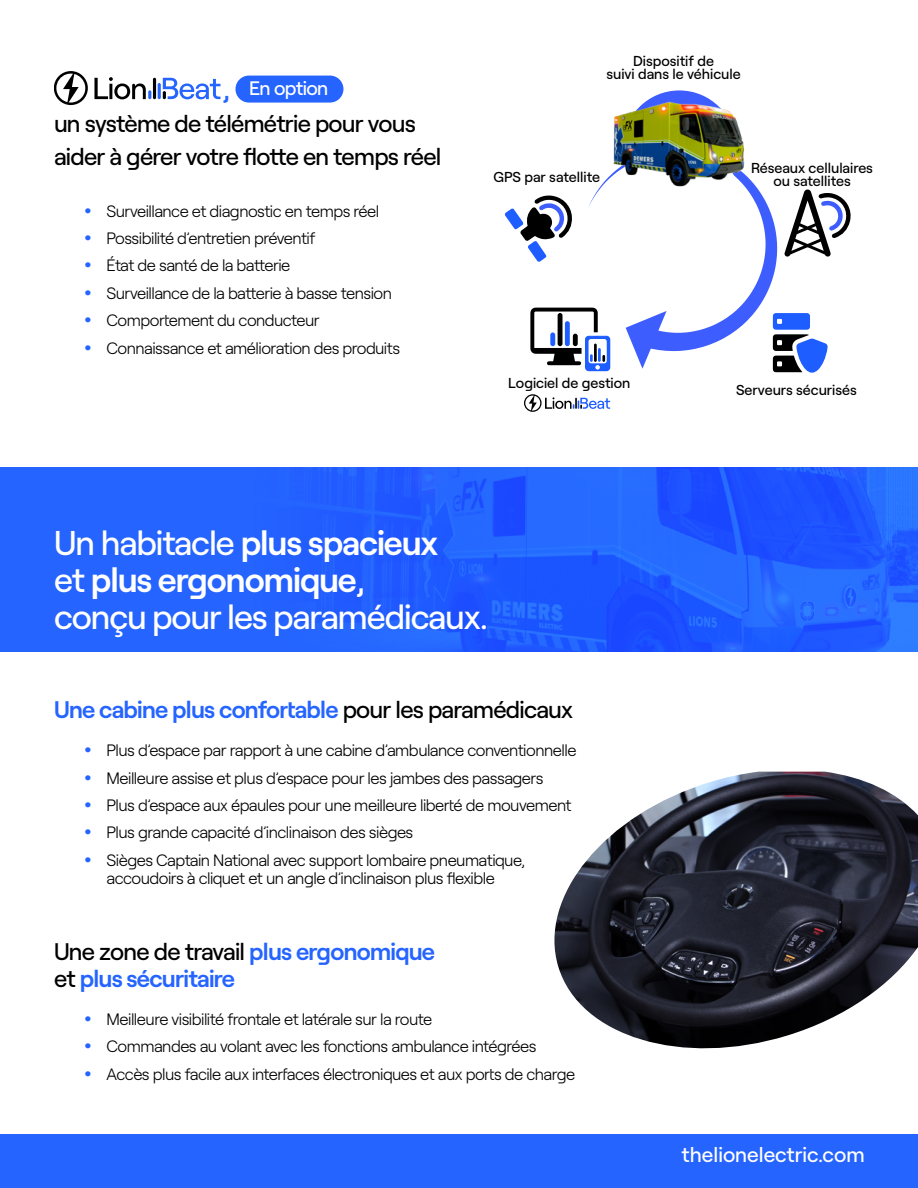
<style>
.page{position:relative;width:918px;height:1188px;background:#fff}
.page>*{position:absolute;margin:0;border:0;box-sizing:border-box;transform-origin:0 0}
.Titre_bleu{font:600 34.35px/36.9px "Roobert LE";letter-spacing:-.03em;color:#fff}
.Titre_bleu-2{font:500 34.35px "Roobert LE";letter-spacing:-.03em;color:#fff}
.titre{font:600 24px/27px "Roobert LE";letter-spacing:-.03em;color:#2564ff}
.titre-2{font:500 24px/33px "Roobert LE";letter-spacing:-.03em;color:#000}
.titre-3{font:500 21px "Roobert LE";color:#fff}
.titre-4{font:500 19.5px "Roobert LE";letter-spacing:-.03em;color:#fff}
.t1{font:300 16.5px/18px "Roobert LE";letter-spacing:-.03em;color:#000;text-align:center}
.t2{font:500 14.4px/13.5px "Roobert LE";color:#000;text-align:center}
.s1{font-weight:600;color:#2564ff}
.s2{font-family:"Arial";font-weight:700;font-size:18px;color:#2564ff}
.s3{font-weight:500}
.s4{font-weight:500;color:#000}
</style>
<div class="page">
<img style="left:554px;top:772px;width:364px;height:277px">
<svg style="left:54px;top:71px;width:34px;height:34px"></svg>
<hr style="left:158px;top:83px;width:3px;height:16px;background:#2564ff;border-radius:2px">
<svg style="left:163px;top:78px;width:57px;height:21px"></svg>
<hr style="left:153px;top:78px;width:3px;height:21px;background:#000;border-radius:2px">
<svg style="left:94px;top:77px;width:57px;height:22px"></svg>
<div style="left:0;top:1134px;width:918px;height:54px;background:#2564ff"></div>
<div style="left:0;top:468px;width:918px;height:184px;background:#2564ff"></div>
<img style="left:346px;top:468px;width:572px;height:184px">
<svg style="left:505px;top:181px;width:346px;height:192px"></svg>
<svg style="left:524px;top:394px;width:86px;height:18px"></svg>
<div style="left:619px;top:151px;width:117px;height:66px;background:#fff;border-radius:50%"></div>
<img style="left:605px;top:90px;width:148px;height:100px">
<div style="left:235px;top:76px;width:108px;height:27px;background:#2564ff;border-radius:14px"></div>
<p class="titre-4" style="left:249px;top:74px;width:81px">En option</p>
<p class="titre-2" style="left:54px;top:72px;width:389px;text-indent:169px"><span class="s1">,<br></span>un système de télémétrie pour vous aider à gérer votre flotte en temps réel</p>
<p class="t1" style="left:85px;top:201px;width:296px"><span class="s2">•</span> Surveillance et diagnostic en temps réel</p>
<p class="t1" style="left:85px;top:228px;width:232px"><span class="s2">•</span> Possibilité d’entretien préventif</p>
<p class="t1" style="left:85px;top:255px;width:207px"><span class="s2">•</span> État de santé de la batterie</p>
<p class="t1" style="left:85px;top:283px;width:309px"><span class="s2">•</span> Surveillance de la batterie à basse tension</p>
<p class="t1" style="left:85px;top:310px;width:236px"><span class="s2">•</span> Comportement du conducteur</p>
<p class="t1" style="left:85px;top:338px;width:317px"><span class="s2">•</span> Connaissance et amélioration des produits</p>
<p class="t2" style="left:606px;top:53px;width:136px">Dispositif de<br>suivi dans le véhicule</p>
<p class="t2" style="left:494px;top:169px;width:108px">GPS par satellite</p>
<p class="t2" style="left:751px;top:160px;width:123px">Réseaux cellulaires ou satellites</p>
<p class="t2" style="left:508px;top:375px;width:124px">Logiciel de gestion</p>
<p class="t2" style="left:736px;top:382px;width:122px">Serveurs sécurisés</p>
<p class="Titre_bleu" style="left:54px;top:521px;width:386px"><span class="s3">Un habitacle</span> plus spacieux <span class="s3">et</span> plus ergonomique<span class="s3">,</span></p>
<p class="Titre_bleu-2" style="left:54px;top:591px;width:436px">conçu pour les paramédicaux.</p>
<p class="titre" style="left:54px;top:694px;width:521px">Une cabine plus confortable <span class="s4">pour les paramédicaux</span></p>
<p class="t1" style="left:85px;top:740px;width:493px"><span class="s2">•</span> Plus d’espace par rapport à une cabine d’ambulance conventionnelle</p>
<p class="t1" style="left:85px;top:768px;width:460px"><span class="s2">•</span> Meilleure assise et plus d’espace pour les jambes des passagers</p>
<p class="t1" style="left:85px;top:795px;width:488px"><span class="s2">•</span> Plus d’espace aux épaules pour une meilleure liberté de mouvement</p>
<p class="t1" style="left:85px;top:822px;width:330px"><span class="s2">•</span> Plus grande capacité d’inclinaison des sièges</p>
<p class="t1" style="left:85px;top:850px;width:442px"><span class="s2">•</span> Sièges Captain National avec support lombaire pneumatique, accoudoirs à cliquet et un angle d’inclinaison plus flexible</p>
<p class="titre" style="left:54px;top:936px;width:383px"><span class="s4">Une zone de travail</span> plus ergonomique <span class="s4">et</span> plus sécuritaire</p>
<p class="t1" style="left:85px;top:1009px;width:349px"><span class="s2">•</span> Meilleure visibilité frontale et latérale sur la route</p>
<p class="t1" style="left:85px;top:1036px;width:453px"><span class="s2">•</span> Commandes au volant avec les fonctions ambulance intégrées</p>
<p class="t1" style="left:85px;top:1064px;width:492px"><span class="s2">•</span> Accès plus facile aux interfaces électroniques et aux ports de charge</p>
<p class="titre-3" style="left:681px;top:1138px;width:185px">thelionelectric.com</p>
</div>
